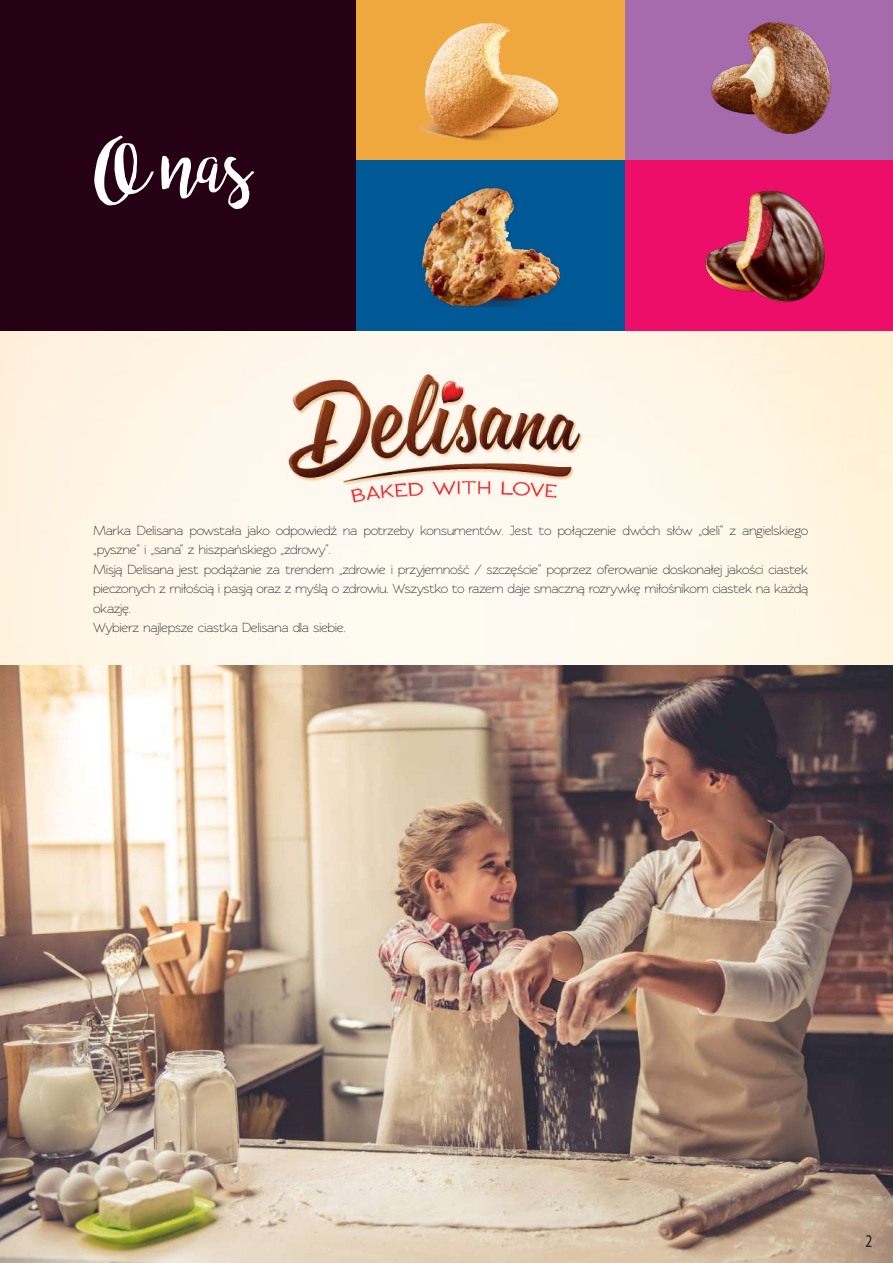
<style>
.page{position:relative;width:893px;height:1263px;background:#fff}
.page>*{position:absolute;margin:0;border:0;box-sizing:border-box;transform-origin:0 0}
.t1{font:78px "bromello";color:#fff}
.t2{font:condensed 18px "Myriad Pro";color:#231f20}
.t3{font:13.5px/19.5px "Rawengulk";letter-spacing:-.03em;color:#231f20}
</style>
<div class="page">
<img style="left:0;top:331px;width:893px;height:335px">
<div style="left:0;top:0;width:356px;height:331px;background:#260115"></div>
<img style="left:0;top:666px;width:893px;height:597px">
<img style="left:283px;top:366px;width:301px;height:140px">
<div style="left:356px;top:0;width:269px;height:182px;background:#efa83e"></div>
<div style="left:625px;top:0;width:268px;height:182px;background:#a76aac"></div>
<div style="left:356px;top:160px;width:269px;height:171px;background:#005895"></div>
<div style="left:625px;top:160px;width:268px;height:171px;background:#ec0e68"></div>
<img style="left:711px;top:22px;width:121px;height:112px">
<img style="left:419px;top:23px;width:138px;height:118px">
<img style="left:421px;top:187px;width:139px;height:120px">
<img style="left:705px;top:190px;width:120px;height:113px">
<h1 class="t1" style="left:95px;top:120px;width:159px">O nas</h1>
<p class="t3" style="left:93px;top:520px;width:717px">Marka Delisana powstała jako odpowiedź na potrzeby konsumentów. Jest to połączenie dwóch słów „deli” z angielskiego „pyszne” i „sana” z hiszpańskiego „zdrowy”.<br>Misją Delisana jest podążanie za trendem „zdrowie i przyjemność / szczęście” poprzez oferowanie doskonałej jakości ciastek pieczonych z miłością i pasją oraz z myślą o zdrowiu. Wszystko to razem daje smaczną rozrywkę miłośnikom ciastek na każdą okazję.<br>Wybierz najlepsze ciastka Delisana dla siebie.</p>
<h2 class="t2" style="left:865px;top:1232px;width:8px">2</h2>
</div>
